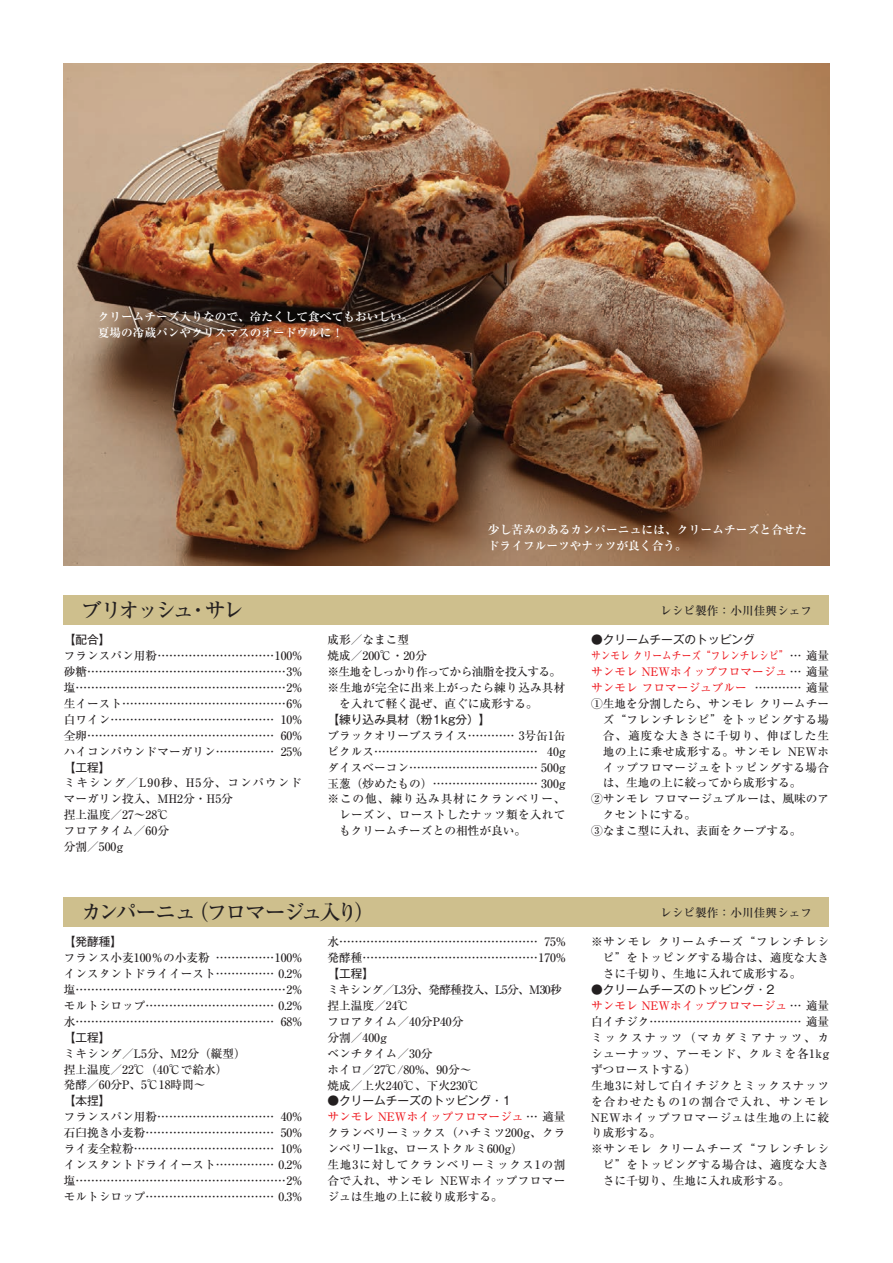
<style>
.page{position:relative;width:893px;height:1263px;background:#fff}
.page>*{position:absolute;margin:0;border:0;box-sizing:border-box;transform-origin:0 0}
.t1{font:500 21.3px "Ryumin Pro";letter-spacing:-.125em;color:#231f20}
.t2{font:500 11.7px/15.9px "Ryumin Pro";color:#231f20}
.t3{font:500 11.7px "Ryumin Pro";letter-spacing:.02em;color:#231f20}
.t4{font:700 11.7px/15.9px "Ryumin Pro";color:#fff}
.t5{font:11.7px "Gothic MB101 Pro";color:#231f20}
.t6{font:500 11.7px "Ryumin Pro";color:#ee1d23}
.t7{font:500 11.7px "Ryumin Pro";letter-spacing:.05em;color:#231f20}
.t8{font:500 11.7px "Ryumin Pro";color:#ee1d23;scale:.83 1}
.t9{font:500 11.7px "Ryumin Pro";letter-spacing:-.05em;color:#231f20}
.t10{font:500 11.7px "Ryumin Pro";letter-spacing:.035em;color:#231f20}
.t11{font:500 11.7px "Ryumin Pro";letter-spacing:.045em;color:#231f20}
.t12{font:500 11.7px "Ryumin Pro";letter-spacing:.075em;color:#231f20}
.t13{font:500 11.7px "Ryumin Pro";letter-spacing:.025em;color:#231f20}
.t14{font:500 11.7px "Ryumin Pro";letter-spacing:.105em;color:#231f20}
.t15{font:500 11.7px "Ryumin Pro";letter-spacing:.08em;color:#231f20}
.t16{font:500 11.7px "Ryumin Pro";letter-spacing:.14em;color:#231f20}
.s1{color:#231f20}
.s2{color:#ee1d23}
</style>
<div class="page">
<img style="left:64px;top:64px;width:765px;height:502px">
<div style="left:64px;top:595px;width:765px;height:30px;background:#cebf8d"></div>
<div style="left:64px;top:897px;width:765px;height:30px;background:#cebf8d"></div>
<p class="t4" style="left:98px;top:308px;width:317px">クリームチーズ入りなので、冷たくして食べてもおいしい。夏場の冷蔵パンやクリスマスのオードヴルに！</p>
<p class="t4" style="left:488px;top:521px;width:320px">少し苦みのあるカンパーニュには、クリームチーズと合せたドライフルーツやナッツが良く合う。</p>
<h1 class="t1" style="left:81px;top:594px;width:165px">ブリオッシュ・サレ</h1>
<p class="t2" style="left:660px;top:601px;width:154px">レシピ製作：小川佳興シェフ</p>
<p class="t5" style="left:64px;top:630px;width:48px">【配合】</p>
<p class="t2" style="left:64px;top:647px;width:240px;text-align:justify">フランスパン用粉…………………………100%砂糖……………………………………………3%塩…………………………………………………2%生イースト……………………………………6%白ワイン…………………………………… 10%全卵………………………………………… 60%ハイコンパウンドマーガリン…………… 25%</p>
<p class="t5" style="left:64px;top:757px;width:48px">【工程】</p>
<p class="t2" style="left:64px;top:774px;width:240px">ミキシング／L90秒、H5分、コンパウンドマーガリン投入、MH2分・H5分<br>捏上温度／27～28℃<br>フロアタイム／60分<br>分割／500g</p>
<p class="t2" style="left:327px;top:631px;width:83px">成形／なまこ型</p>
<p class="t2" style="left:327px;top:647px;width:101px">焼成／200℃・20分</p>
<p class="t9" style="left:327px;top:662px;width:235px">※生地をしっかり作ってから油脂を投入する。</p>
<p class="t3" style="left:327px;top:678px;width:240px">※生地が完全に出来上がったら練り込み具材</p>
<p class="t2" style="left:339px;top:695px;width:200px">を入れて軽く混ぜ、直ぐに成形する。</p>
<p class="t5" style="left:327px;top:709px;width:165px">【練り込み具材（粉1kg分）】</p>
<p class="t2" style="left:327px;top:726px;width:240px">ブラックオリーブスライス………… 3号缶1缶</p>
<p class="t2" style="left:327px;top:742px;width:240px">ピクルス…………………………………… 40g</p>
<p class="t2" style="left:327px;top:758px;width:240px">ダイスベーコン…………………………… 500g</p>
<p class="t2" style="left:327px;top:774px;width:240px">玉葱（炒めたもの）……………………… 300g</p>
<p class="t12" style="left:327px;top:790px;width:240px">※この他、練り込み具材にクランベリー、</p>
<p class="t3" style="left:339px;top:806px;width:228px">レーズン、ローストしたナッツ類を入れて</p>
<p class="t2" style="left:339px;top:822px;width:189px">もクリームチーズとの相性が良い。</p>
<p class="t5" style="left:591px;top:630px;width:165px">●クリームチーズのトッピング</p>
<p class="t8" style="left:591px;top:646px;width:288px">サンモレ…クリームチーズ“フレンチレシピ”<span class="s1">…… 適量</span></p>
<p class="t6" style="left:591px;top:662px;width:240px">サンモレ…NEWホイップフロマージュ<span class="s1">…… 適量</span></p>
<p class="t6" style="left:591px;top:678px;width:240px">サンモレ…フロマージュブルー<span class="s1">… ………… 適量</span></p>
<p class="t2" style="left:591px;top:694px;width:240px">①生地を分割したら、サンモレ…クリームチー</p>
<p class="t3" style="left:603px;top:710px;width:228px">ズ“フレンチレシピ”をトッピングする場</p>
<p class="t15" style="left:603px;top:726px;width:228px">合、適度な大きさに千切り、伸ばした生</p>
<p class="t13" style="left:603px;top:742px;width:228px">地の上に乗せ成形する。サンモレ NEWホ</p>
<p class="t3" style="left:603px;top:758px;width:228px">イップフロマージュをトッピングする場合</p>
<p class="t2" style="left:603px;top:774px;width:200px">は、生地の上に絞ってから成形する。</p>
<p class="t2" style="left:591px;top:790px;width:240px">②サンモレ…フロマージュブルーは、風味のア</p>
<p class="t2" style="left:603px;top:806px;width:95px">クセントにする。</p>
<p class="t2" style="left:591px;top:822px;width:212px">③なまこ型に入れ、表面をクープする。</p>
<h1 class="t1" style="left:81px;top:895px;width:296px">カンパーニュ（フロマージュ入り）</h1>
<p class="t2" style="left:660px;top:903px;width:154px">レシピ製作：小川佳興シェフ</p>
<p class="t5" style="left:64px;top:932px;width:60px">【発酵種】</p>
<p class="t2" style="left:64px;top:949px;width:240px;text-align:justify">フランス小麦100％の小麦粉… ……………100%インスタントドライイースト…………… 0.2%塩…………………………………………………2%モルトシロップ…………………………… 0.2%水……………………………………………… 68%</p>
<p class="t5" style="left:64px;top:1027px;width:48px">【工程】</p>
<p class="t2" style="left:64px;top:1044px;width:184px">ミキシング／L5分、M2分（縦型）捏上温度／22℃（40℃で給水）<br>発酵／60分P、5℃18時間～</p>
<p class="t5" style="left:64px;top:1091px;width:48px">【本捏】</p>
<p class="t2" style="left:64px;top:1108px;width:240px;text-align:justify">フランスパン用粉………………………… 40%石臼挽き小麦粉…………………………… 50%ライ麦全粒粉……………………………… 10%インスタントドライイースト…………… 0.2%塩…………………………………………………2%モルトシロップ…………………………… 0.3%</p>
<p class="t2" style="left:327px;top:933px;width:240px">水……………………………………………… 75%発酵種………………………………………170%</p>
<p class="t5" style="left:327px;top:964px;width:48px">【工程】</p>
<p class="t2" style="left:327px;top:981px;width:236px">ミキシング／L3分、発酵種投入、L5分、M30秒捏上温度／24℃<br>フロアタイム／40分P40分<br>分割／400g<br>ベンチタイム／30分<br>ホイロ／27℃/80%、90分～<br>焼成／上火240℃、下火230℃</p>
<p class="t5" style="left:327px;top:1091px;width:185px">●クリームチーズのトッピング・1</p>
<p class="t2" style="left:327px;top:1108px;width:240px"><span class="s2">サンモレ…NEWホイップフロマージュ</span>…… 適量クランベリーミックス（ハチミツ200g、クランベリー1kg、ローストクルミ600g）<br>生地3に対してクランベリーミックス1の割合で入れ、サンモレ NEWホイップフロマージュは生地の上に絞り成形する。</p>
<p class="t2" style="left:603px;top:933px;width:228px;text-align:justify;text-indent:-12px">※サンモレクリームチーズ“フレンチレシピ”をトッピングする場合は、適度な大きさに千切り、生地に入れて成形する。</p>
<p class="t5" style="left:591px;top:980px;width:185px">●クリームチーズのトッピング・2</p>
<p class="t6" style="left:591px;top:996px;width:240px">サンモレ…NEWホイップフロマージュ<span class="s1">…… 適量</span></p>
<p class="t2" style="left:591px;top:1012px;width:240px">白イチジク………………………………… 適量</p>
<p class="t16" style="left:591px;top:1028px;width:240px">ミックスナッツ（マカダミアナッツ、カ</p>
<p class="t10" style="left:591px;top:1044px;width:240px">シューナッツ、アーモンド、クルミを各1kg</p>
<p class="t2" style="left:591px;top:1060px;width:107px">ずつローストする）</p>
<p class="t11" style="left:591px;top:1076px;width:240px">生地3に対して白イチジクとミックスナッツ</p>
<p class="t14" style="left:591px;top:1092px;width:240px">を合わせたもの1の割合で入れ、サンモレ</p>
<p class="t7" style="left:591px;top:1108px;width:240px">NEWホイップフロマージュは生地の上に絞</p>
<p class="t2" style="left:591px;top:1124px;width:72px">り成形する。</p>
<p class="t7" style="left:591px;top:1140px;width:240px">※サンモレクリームチーズ“フレンチレシ</p>
<p class="t3" style="left:603px;top:1156px;width:228px">ピ”をトッピングする場合は、適度な大き</p>
<p class="t2" style="left:603px;top:1172px;width:189px">さに千切り、生地に入れ成形する。</p>
</div>
